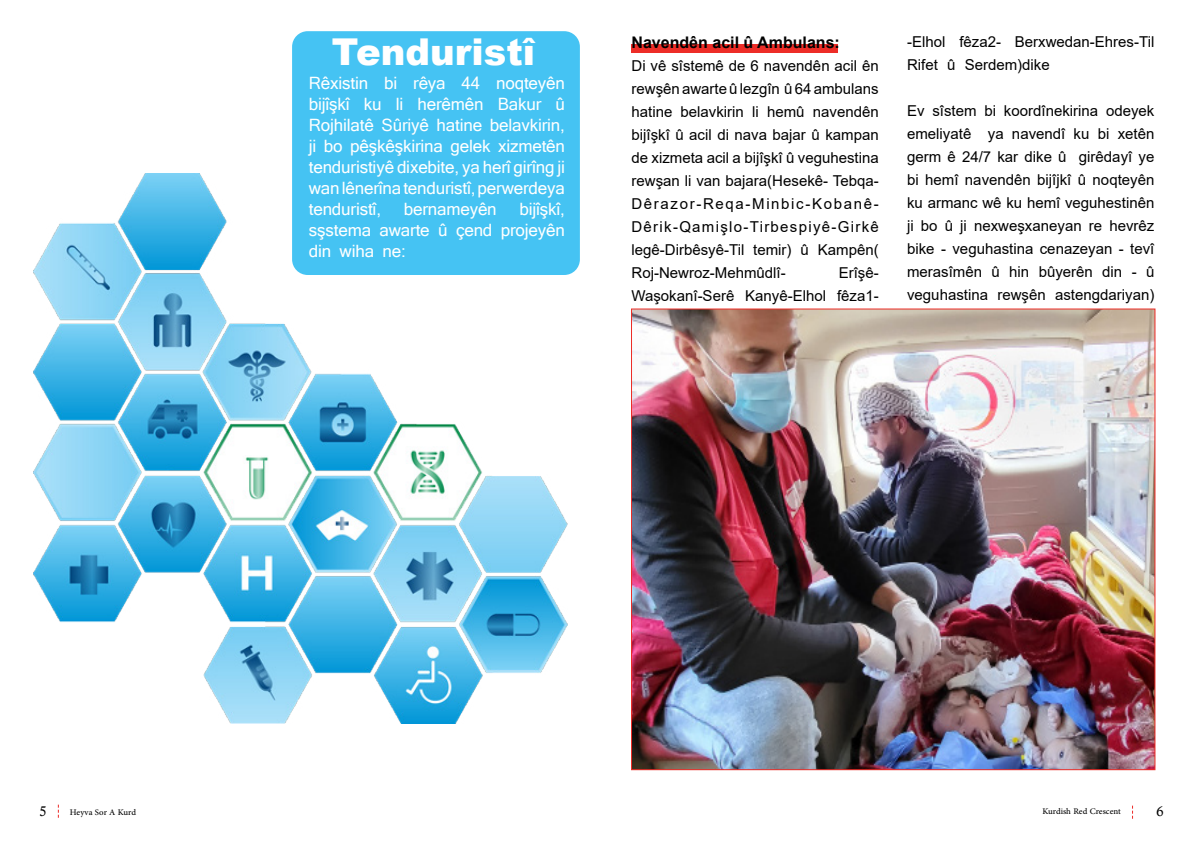
<style>
.page{position:relative;width:1191px;height:842px;background:#fff}
.page>*{position:absolute;margin:0;border:0;box-sizing:border-box;transform-origin:0 0}
.t1{font:900 37px "Arial";color:#fff}
.t2{font:17px "Microsoft Sans Serif";letter-spacing:-.01em;color:#fff}
.t3{font:700 16px "Arial";color:#000}
.t4{font:15px/23px "Arial";color:#000;text-align:right}
.t5{font:15px "Arial";letter-spacing:.085em;color:#000}
.t6{font:15px "Arial";letter-spacing:.11em;color:#000}
.t7{font:14px "Calisto";color:#000}
.t8{font:12px "Adobe Arabic";color:#000}
</style>
<div class="page">
<img style="left:633px;top:310px;width:520px;height:458px">
<div style="left:631px;top:44px;width:207px;height:8px;background:#ed2d27"></div>
<div style="left:292px;top:31px;width:288px;height:244px;background:#45c3f3;border-radius:16px"></div>
<img style="left:33px;top:173px;width:534px;height:550px">
<h1 class="t1" style="left:332px;top:25px;width:205px">Tenduristî</h1>
<p class="t2" style="left:496px;top:72px;width:70px">noqteyên</p>
<p class="t2" style="left:309px;top:72px;width:61px">Rêxistin</p>
<p class="t2" style="left:413px;top:72px;width:34px">rêya</p>
<p class="t2" style="left:461px;top:72px;width:20px">44</p>
<p class="t2" style="left:384px;top:72px;width:15px">bi</p>
<p class="t2" style="left:309px;top:93px;width:42px">bijîşkî</p>
<p class="t2" style="left:309px;top:114px;width:258px">Rojhilatê Sûriyê hatine belavkirin,</p>
<p class="t2" style="left:309px;top:135px;width:258px">ji bo pêşkêşkirina gelek xizmetên</p>
<p class="t2" style="left:309px;top:156px;width:258px">tenduristiyê dixebite, ya herî girîng ji</p>
<p class="t2" style="left:309px;top:177px;width:258px">wanlênerînatenduristî,perwerdeya</p>
<p class="t2" style="left:519px;top:198px;width:47px">bijîşkî,</p>
<p class="t2" style="left:417px;top:93px;width:68px">herêmên</p>
<p class="t2" style="left:555px;top:93px;width:11px">û</p>
<p class="t2" style="left:364px;top:93px;width:19px">ku</p>
<p class="t2" style="left:396px;top:93px;width:9px">li</p>
<p class="t2" style="left:497px;top:93px;width:45px">Bakur</p>
<p class="t2" style="left:309px;top:198px;width:74px">tenduristî,</p>
<p class="t2" style="left:404px;top:198px;width:94px">bernameyên</p>
<p class="t2" style="left:309px;top:219px;width:64px">sşstema</p>
<p class="t2" style="left:379px;top:219px;width:52px">awarte</p>
<p class="t2" style="left:309px;top:240px;width:24px">din</p>
<p class="t2" style="left:340px;top:240px;width:36px">wiha</p>
<p class="t2" style="left:382px;top:240px;width:25px">ne:</p>
<p class="t2" style="left:438px;top:219px;width:11px">û</p>
<p class="t2" style="left:456px;top:219px;width:38px">çend</p>
<p class="t2" style="left:501px;top:219px;width:66px">projeyên</p>
<p class="t3" style="left:631px;top:31px;width:210px">Navendên acil û Ambulans:</p>
<p class="t4" style="left:631px;top:54px;width:249px">Di vê sîstemê de 6 navendên acil ên rewşênawarteûlezgîn û64ambulans navendên</p>
<p class="t4" style="left:767px;top:100px;width:39px">hemû</p>
<p class="t4" style="left:631px;top:100px;width:249px;text-align:left">hatine<br>bijîşkî û acil di nava bajar û kampan de xizmeta acil a bijîşkî û veguhestina</p>
<p class="t4" style="left:680px;top:100px;width:65px">belavkirin</p>
<p class="t4" style="left:752px;top:100px;width:8px">li</p>
<p class="t4" style="left:631px;top:169px;width:249px">rewşan li van bajara(Hesekê- Tebqa-</p>
<p class="t6" style="left:631px;top:193px;width:249px">Dêrazor-Reqa-Minbic-Kobanê-</p>
<p class="t5" style="left:631px;top:216px;width:249px">Dêrik-Qamişlo-Tirbespiyê-Girkê</p>
<p class="t4" style="left:631px;top:238px;width:114px">legê-Dirbêsyê-Til</p>
<p class="t4" style="left:753px;top:238px;width:40px">temir)</p>
<p class="t4" style="left:800px;top:238px;width:10px">û</p>
<p class="t4" style="left:818px;top:238px;width:62px">Kampên)</p>
<p class="t4" style="left:631px;top:261px;width:156px">Roj-Newroz-Mehmûdlî-</p>
<p class="t4" style="left:838px;top:261px;width:42px">Erîşê-</p>
<p class="t4" style="left:631px;top:284px;width:104px">Waşokanî-Serê</p>
<p class="t4" style="left:745px;top:284px;width:82px">Kanyê-Elhol</p>
<p class="t4" style="left:837px;top:284px;width:43px">fêza1-</p>
<p class="t4" style="left:907px;top:30px;width:40px">-Elhol</p>
<p class="t4" style="left:959px;top:30px;width:43px">fêza2-</p>
<p class="t4" style="left:1014px;top:30px;width:141px">Berxwedan-Ehres-Til</p>
<p class="t4" style="left:907px;top:53px;width:32px">Rifet</p>
<p class="t4" style="left:947px;top:53px;width:10px">û</p>
<p class="t4" style="left:964px;top:53px;width:87px">Serdem)dike</p>
<p class="t4" style="left:907px;top:99px;width:19px">Ev</p>
<p class="t4" style="left:932px;top:99px;width:46px">sîstem</p>
<p class="t4" style="left:984px;top:99px;width:13px">bi</p>
<p class="t4" style="left:1004px;top:99px;width:96px">koordînekirina</p>
<p class="t4" style="left:1106px;top:99px;width:50px">odeyek</p>
<p class="t4" style="left:907px;top:122px;width:66px">emeliyatê</p>
<p class="t4" style="left:988px;top:122px;width:17px">ya</p>
<p class="t4" style="left:1012px;top:122px;width:55px">navendî</p>
<p class="t4" style="left:1073px;top:122px;width:17px">ku</p>
<p class="t4" style="left:1097px;top:122px;width:13px">bi</p>
<p class="t4" style="left:1117px;top:122px;width:38px">xetên</p>
<p class="t4" style="left:907px;top:145px;width:161px">germ ê 24/7 kar dike û</p>
<p class="t4" style="left:907px;top:168px;width:249px">bi hemî navendên bijîjkî û noqteyên</p>
<p class="t4" style="left:907px;top:191px;width:249px">ku armanc wê ku hemî veguhestinên</p>
<p class="t4" style="left:1109px;top:214px;width:47px">hevrêz</p>
<p class="t4" style="left:1079px;top:145px;width:77px">girêdayî ye</p>
<p class="t4" style="left:944px;top:214px;width:10px">û</p>
<p class="t4" style="left:907px;top:214px;width:8px">ji</p>
<p class="t4" style="left:907px;top:237px;width:249px">bike - veguhastina cenazeyan - tevî</p>
<p class="t4" style="left:1146px;top:260px;width:10px">û</p>
<p class="t4" style="left:921px;top:214px;width:18px">bo</p>
<p class="t4" style="left:960px;top:214px;width:8px">ji</p>
<p class="t4" style="left:974px;top:214px;width:109px">nexweşxaneyan</p>
<p class="t4" style="left:1088px;top:214px;width:15px">re</p>
<p class="t4" style="left:907px;top:260px;width:77px">merasîmên</p>
<p class="t4" style="left:991px;top:260px;width:10px">û</p>
<p class="t4" style="left:1038px;top:260px;width:56px">bûyerên</p>
<p class="t4" style="left:1009px;top:260px;width:22px">hin</p>
<p class="t4" style="left:1102px;top:260px;width:22px">din</p>
<p class="t4" style="left:1131px;top:260px;width:6px">-</p>
<p class="t4" style="left:907px;top:283px;width:82px">veguhastina</p>
<p class="t4" style="left:997px;top:283px;width:50px">rewşên</p>
<p class="t4" style="left:1055px;top:283px;width:101px">astengdariyan(</p>
<p class="t7" style="left:40px;top:803px;width:9px">5</p>
<p class="t8" style="left:70px;top:804px;width:68px">Heyva Sor A Kurd</p>
<p class="t8" style="left:1042px;top:803px;width:80px">Kurdish Red Crescent</p>
<p class="t7" style="left:1156px;top:803px;width:9px">6</p>
</div>
